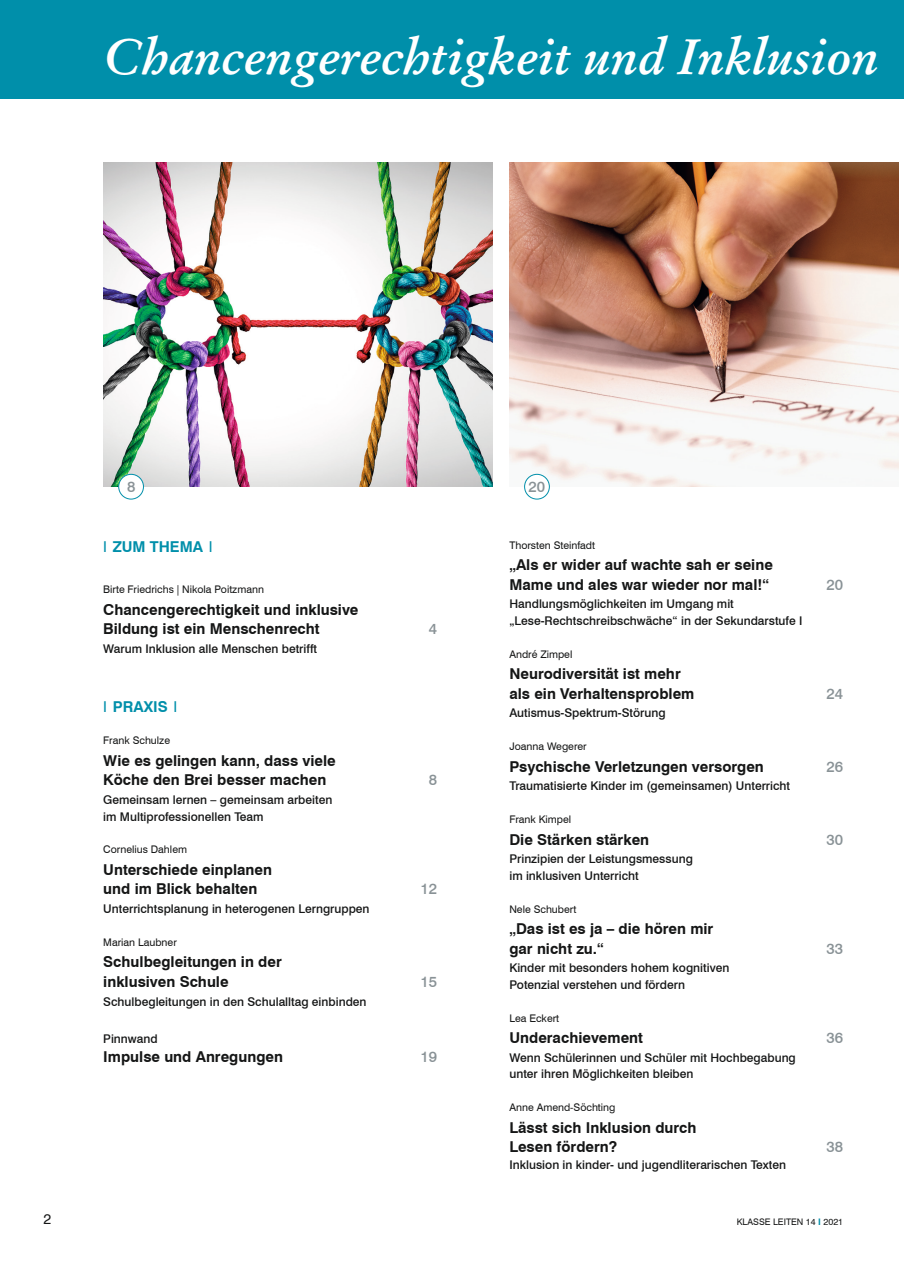
<style>
.page{position:relative;width:904px;height:1274px;background:#fff}
.page>*{position:absolute;margin:0;border:0;box-sizing:border-box;transform-origin:0 0}
.t1{font:italic 700 49.5px "Stempel Garamond LT Std";color:#fff}
.t2{font:700 15px/19.5px "Swiss 721 BT";color:#151616}
.t3{font:500 15px "Swiss 721 BT";color:#899296}
.t4{font:700 15px "Swiss 721 BT";color:#008faa}
.t5{font:14.25px "Swiss 721 BT";color:#151616}
.t6{font:500 12px/16.5px "Swiss 721 BT";color:#151616}
.t7{font:10.5px "Swiss 721 BT";color:#151616}
.t8{font:9px "Swiss 721 BT";color:#151616}
.s1{font-weight:400}
.s2{font-family:"Myriad Pro"}
.s3{font-weight:700;color:#008faa}
</style>
<div class="page">
<img style="left:103px;top:163px;width:389px;height:324px">
<div style="left:0;top:0;width:904px;height:99px;background:#008faa"></div>
<img style="left:509px;top:163px;width:389px;height:324px">
<div style="left:525px;top:474px;width:24px;height:25px;background:#fff;border-radius:50%"></div>
<div style="left:524px;top:474px;width:26px;height:25px;border:1px solid #008faa;border-radius:50%"></div>
<div style="left:119px;top:474px;width:24px;height:25px;background:#fff;border-radius:50%"></div>
<div style="left:118px;top:474px;width:26px;height:25px;border:1px solid #008faa;border-radius:50%"></div>
<h1 class="t1" style="left:103px;top:26px;width:777px">Chancengerechtigkeit und Inklusion</h1>
<p class="t3" style="left:127px;top:477px;width:10px">8</p>
<p class="t3" style="left:528px;top:478px;width:18px">20</p>
<p class="t4" style="left:103px;top:537px;width:111px"><span class="s1">I</span> ZUM THEMA <span class="s1">I</span></p>
<p class="t7" style="left:103px;top:583px;width:162px">Birte Friedrichs <span class="s2">|</span> Nikola Poitzmann</p>
<p class="t2" style="left:103px;top:600px;width:257px">Chancengerechtigkeit und inklusive<br>Bildung ist ein Menschenrecht</p>
<p class="t6" style="left:103px;top:640px;width:215px">Warum Inklusion alle Menschen betrifft</p>
<p class="t4" style="left:103px;top:697px;width:75px"><span class="s1">I</span> PRAXIS <span class="s1">I</span></p>
<p class="t7" style="left:103px;top:734px;width:68px">Frank Schulze</p>
<p class="t2" style="left:103px;top:751px;width:234px">Wie es gelingen kann, dass viele<br>Köche den Brei besser machen</p>
<p class="t6" style="left:103px;top:791px;width:231px">Gemeinsam lernen – gemeinsam arbeiten im Multiprofessionellen Team</p>
<p class="t7" style="left:103px;top:843px;width:85px">Cornelius Dahlem</p>
<p class="t2" style="left:103px;top:860px;width:170px">Unterschiede einplanen und im Blick behalten</p>
<p class="t6" style="left:103px;top:900px;width:268px">Unterrichtsplanung in heterogenen Lerngruppen</p>
<p class="t7" style="left:103px;top:936px;width:75px">Marian Laubner</p>
<p class="t2" style="left:103px;top:952px;width:180px">Schulbegleitungen in der inklusiven Schule</p>
<p class="t3" style="left:429px;top:620px;width:10px">4</p>
<p class="t3" style="left:429px;top:771px;width:10px">8</p>
<p class="t3" style="left:420px;top:880px;width:18px">12</p>
<p class="t3" style="left:420px;top:972px;width:18px">15</p>
<p class="t6" style="left:103px;top:993px;width:265px">Schulbegleitungen in den Schulalltag einbinden</p>
<p class="t6" style="left:103px;top:1030px;width:56px">Pinnwand</p>
<p class="t2" style="left:103px;top:1047px;width:181px">Impulse und Anregungen</p>
<p class="t3" style="left:420px;top:1048px;width:18px">19</p>
<p class="t7" style="left:509px;top:538px;width:87px">Thorsten Steinfadt</p>
<p class="t2" style="left:509px;top:555px;width:265px">„Als er wider auf wachte sah er seine<br>Mame und ales war wieder nor mal!“</p>
<p class="t6" style="left:509px;top:596px;width:295px">Handlungsmöglichkeiten im Umgang mit „Lese-Rechtschreibschwäche“ in der Sekundarstufe I</p>
<p class="t7" style="left:509px;top:647px;width:64px">André Zimpel</p>
<p class="t2" style="left:509px;top:664px;width:187px">Neurodiversität ist mehr als ein Verhaltensproblem</p>
<p class="t3" style="left:826px;top:575px;width:18px">20</p>
<p class="t3" style="left:826px;top:684px;width:18px">24</p>
<p class="t6" style="left:509px;top:705px;width:158px">Autismus-Spektrum-Störung</p>
<p class="t7" style="left:509px;top:740px;width:79px">Joanna Wegerer</p>
<p class="t2" style="left:509px;top:756px;width:256px">Psychische Verletzungen versorgen</p>
<p class="t3" style="left:826px;top:757px;width:18px">26</p>
<p class="t6" style="left:509px;top:778px;width:282px">Traumatisierte Kinder im (gemeinsamen) Unterricht</p>
<p class="t7" style="left:509px;top:813px;width:63px">Frank Kimpel</p>
<p class="t2" style="left:509px;top:829px;width:141px">Die Stärken stärken</p>
<p class="t3" style="left:826px;top:830px;width:18px">30</p>
<p class="t6" style="left:509px;top:851px;width:185px">Prinzipien der Leistungsmessung im inklusiven Unterricht</p>
<p class="t7" style="left:509px;top:902px;width:68px">Nele Schubert</p>
<p class="t2" style="left:509px;top:919px;width:205px">„Das ist es ja – die hören mir gar nicht zu.“</p>
<p class="t3" style="left:826px;top:939px;width:18px">33</p>
<p class="t6" style="left:509px;top:960px;width:221px">Kinder mit besonders hohem kognitiven<br>Potenzial verstehen und fördern</p>
<p class="t7" style="left:509px;top:1011px;width:51px">Lea Eckert</p>
<p class="t2" style="left:509px;top:1028px;width:135px">Underachievement</p>
<p class="t3" style="left:826px;top:1029px;width:18px">36</p>
<p class="t6" style="left:509px;top:1049px;width:288px">Wenn Schülerinnen und Schüler mit Hochbegabung unter ihren Möglichkeiten bleiben</p>
<p class="t7" style="left:509px;top:1101px;width:108px">Anne Amend-Söchting</p>
<p class="t2" style="left:509px;top:1117px;width:189px">Lässt sich Inklusion durch<br>Lesen fördern?</p>
<p class="t3" style="left:826px;top:1138px;width:18px">38</p>
<p class="t6" style="left:509px;top:1156px;width:278px">Inklusion in kinder- und jugendliterarischen Texten</p>
<p class="t5" style="left:43px;top:1210px;width:9px">2</p>
<p class="t8" style="left:737px;top:1216px;width:108px">KLASSE LEITEN 14 <span class="s3">I</span> 2021</p>
</div>
